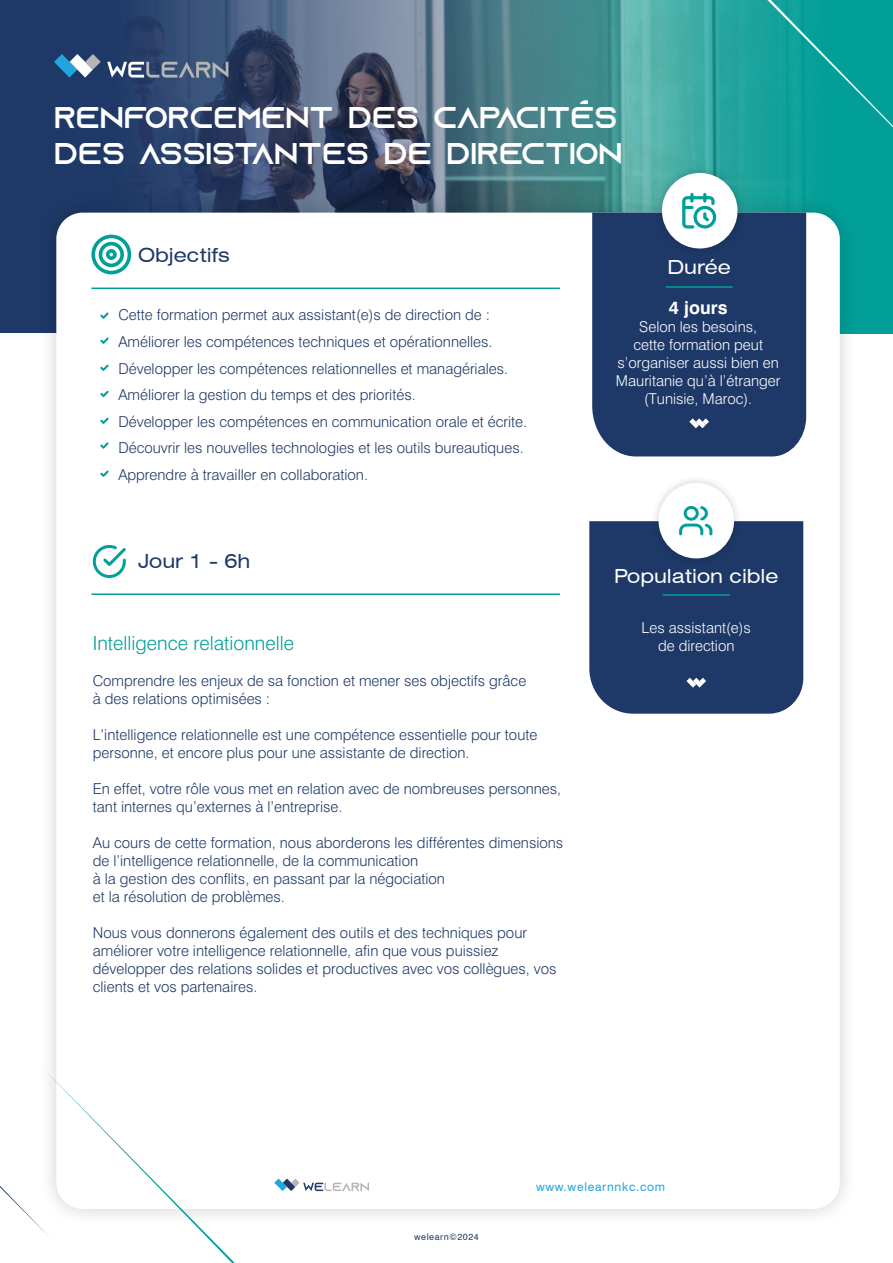
<style>
.page{position:relative;width:893px;height:1263px;background:#fff}
.page>*{position:absolute;margin:0;border:0;box-sizing:border-box;transform-origin:0 0}
.t1{font:30px/36px "Azonix";color:#fff}
.t2{font:300 19.5px "Swiss 721 BT";color:#009f97}
.t3{font:expanded 19.5px "Swiss 721 BT";color:#fff}
.t4{font:expanded 19.5px "Swiss 721 BT";color:#1e3967}
.t5{font:700 18px "Swiss 721 BT";color:#fff}
.t6{font:300 15px/18px "Swiss 721 BT";color:#1e3967}
.t7{font:300 15px/18px "Swiss 721 BT";color:#fff;text-align:center}
.t8{font:12px "Swiss 721 BT";letter-spacing:.06em;color:#20a5df}
.t9{font:9px "Swiss 721 BT";letter-spacing:.06em;color:#1e3967}
</style>
<div class="page">
<div style="left:0;top:0;width:893px;height:334px;background:#1e3967"></div>
<img style="left:37px;top:0;width:856px;height:334px">
<svg style="left:54px;top:54px;width:47px;height:24px"></svg>
<svg style="left:107px;top:62px;width:121px;height:16px"></svg>
<div style="left:38px;top:194px;width:820px;height:1034px;background:#000;opacity:.19"></div>
<div style="left:56px;top:213px;width:784px;height:996px;background:#fff;border-radius:26px"></div>
<hr style="left:91px;top:288px;width:469px;height:1px;background:#009f97">
<hr style="left:91px;top:593px;width:469px;height:2px;background:#009f97">
<svg style="left:274px;top:1178px;width:95px;height:13px"></svg>
<svg style="left:91px;top:235px;width:40px;height:39px"></svg>
<div style="left:649px;top:474px;width:94px;height:93px;background:#000;opacity:.19"></div>
<div style="left:658px;top:483px;width:76px;height:75px;background:#fff;border-radius:50%"></div>
<svg style="left:589px;top:506px;width:214px;height:208px;background:#3c547b"></svg>
<div style="left:592px;top:213px;width:214px;height:243px;background:#1e3967"></div>
<div style="left:653px;top:164px;width:93px;height:94px;background:#000;opacity:.19"></div>
<div style="left:662px;top:173px;width:75px;height:75px;background:#fff;border-radius:50%"></div>
<svg style="left:682px;top:193px;width:34px;height:35px"></svg>
<hr style="left:666px;top:286px;width:67px;height:2px;background:#009f97">
<svg style="left:689px;top:418px;width:20px;height:10px"></svg>
<svg style="left:100px;top:312px;width:9px;height:7px"></svg>
<svg style="left:100px;top:337px;width:9px;height:7px"></svg>
<svg style="left:100px;top:365px;width:9px;height:6px"></svg>
<svg style="left:100px;top:391px;width:9px;height:6px"></svg>
<svg style="left:100px;top:417px;width:9px;height:7px"></svg>
<svg style="left:100px;top:442px;width:9px;height:7px"></svg>
<svg style="left:100px;top:470px;width:9px;height:7px"></svg>
<svg style="left:0;top:1064px;width:235px;height:199px"></svg>
<svg style="left:92px;top:545px;width:34px;height:33px"></svg>
<svg style="left:580px;top:100px;width:8px;height:4px"></svg>
<h1 class="t1" style="left:54px;top:101px;width:570px">RENFORCEMENT DES CAPACITÉS<br>DES ASSISTANTES DE DIRECTION</h1>
<h2 class="t4" style="left:138px;top:243px;width:93px">Objectifs</h2>
<p class="t6" style="left:118px;top:302px;width:410px;line-height:26.5px">Cette formation permet aux assistant(e)s de direction de :<br>Améliorer les compétences techniques et opérationnelles.<br>Développer les compétences relationnelles et managériales.<br>Améliorer la gestion du temps et des priorités.<br>Développer les compétences en communication orale et écrite.<br>Découvrir les nouvelles technologies et les outils bureautiques.<br>Apprendre à travailler en collaboration.</p>
<h2 class="t4" style="left:138px;top:549px;width:114px">Jour 1 - 6h</h2>
<h2 class="t2" style="left:93px;top:631px;width:203px">Intelligence relationnelle</h2>
<p class="t6" style="left:93px;top:671px;width:435px">Comprendre les enjeux de sa fonction et mener ses objectifs grâce à des relations optimisées :</p>
<p class="t6" style="left:93px;top:725px;width:446px">L’intelligence relationnelle est une compétence essentielle pour toute personne, et encore plus pour une assistante de direction.</p>
<p class="t6" style="left:93px;top:779px;width:470px">En effet, votre rôle vous met en relation avec de nombreuses personnes, tant internes qu’externes à l’entreprise.</p>
<p class="t6" style="left:93px;top:833px;width:472px">Au cours de cette formation, nous aborderons les différentes dimensions de l’intelligence relationnelle, de la communication<br>à la gestion des conflits, en passant par la négociation<br>et la résolution de problèmes.</p>
<p class="t6" style="left:93px;top:923px;width:465px">Nous vous donnerons également des outils et des techniques pour améliorer votre intelligence relationnelle, afin que vous puissiez développer des relations solides et productives avec vos collègues, vos clients et vos partenaires.</p>
<h2 class="t3" style="left:667px;top:255px;width:65px">Durée</h2>
<p class="t5" style="left:669px;top:297px;width:60px">4 jours</p>
<p class="t7" style="left:616px;top:318px;width:166px">Selon les besoins,<br>cette formation peut s’organiser aussi bien en<br>Mauritanie qu’à l’étranger (Tunisie, Maroc).</p>
<h2 class="t3" style="left:614px;top:564px;width:166px">Population cible</h2>
<p class="t7" style="left:642px;top:618px;width:111px">Les assistant(e)s de direction</p>
<p class="t9" style="left:414px;top:1231px;width:66px">welearn©2024</p>
<p class="t8" style="left:536px;top:1179px;width:131px">www.welearnnkc.com</p>
</div>
